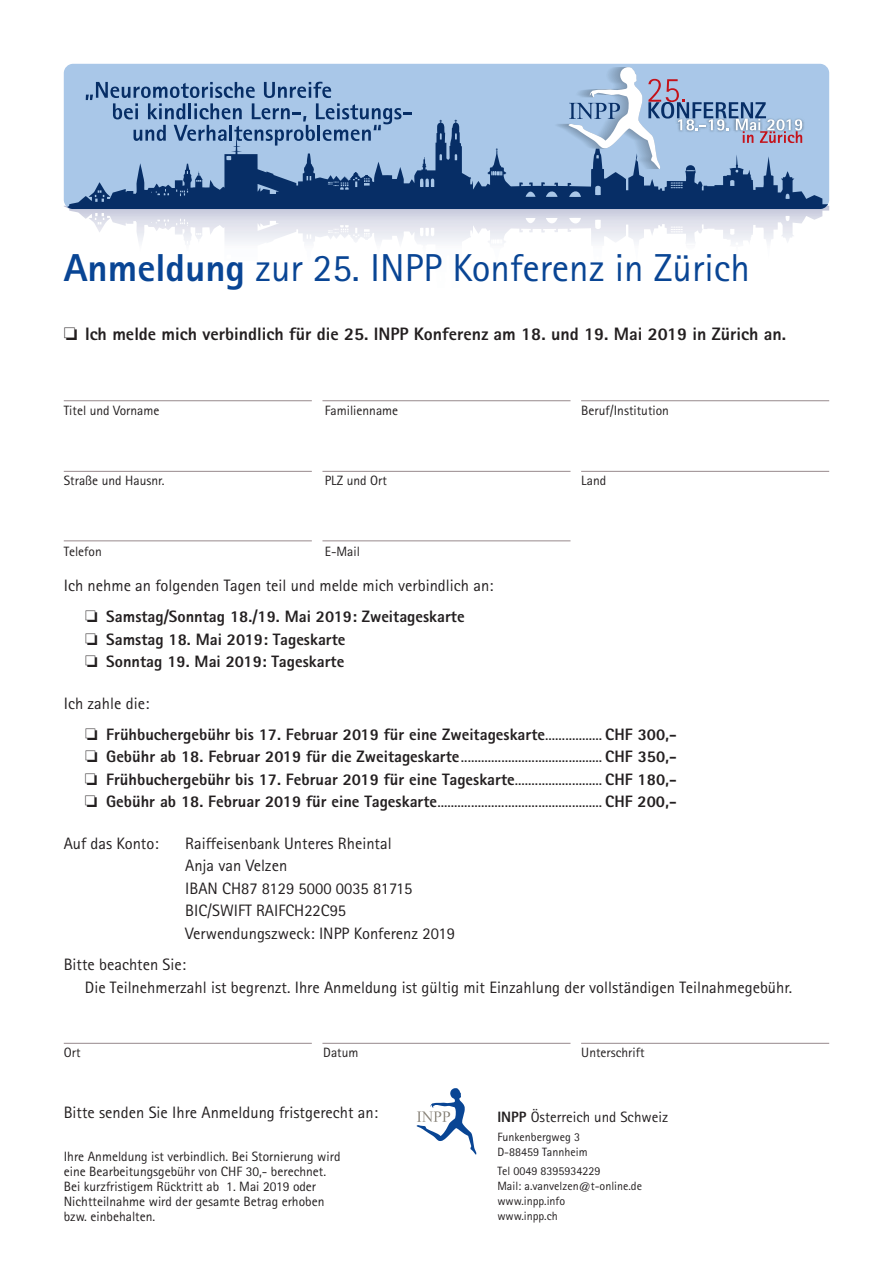
<style>
.page{position:relative;width:893px;height:1263px;background:#fff}
.page>*{position:absolute;margin:0;border:0;box-sizing:border-box;transform-origin:0 0}
.t1{font:39px "Agfa Rotis Sans Serif";color:#094594}
.t2{font:800 18px "Agfa Rotis Sans Serif";color:#231f20}
.t3{font:800 16.5px/22.5px "Agfa Rotis Sans Serif";color:#231f20}
.t4{font:16.5px/22.5px "Agfa Rotis Sans Serif";color:#231f20}
.t5{font:15px "Agfa Rotis Sans Serif";color:#231f20}
.t6{font:13.5px/15px "Agfa Rotis Sans Serif";color:#231f20}
.t7{font:12px/15px "Agfa Rotis Sans Serif";color:#231f20}
.s1{font-weight:800}
.s2{font-weight:400}
</style>
<div class="page">
<svg style="left:417px;top:1088px;width:59px;height:67px"></svg>
<svg style="left:69px;top:209px;width:271px;height:34px"></svg>
<div style="left:64px;top:64px;width:765px;height:145px;background:#a9c7e8;border-radius:9px"></div>
<svg style="left:64px;top:120px;width:765px;height:89px"></svg>
<img style="left:803px;top:120px;width:2px;height:11px">
<svg style="left:86px;top:82px;width:326px;height:64px"></svg>
<svg style="left:553px;top:67px;width:250px;height:102px"></svg>
<hr style="left:64px;top:400px;width:248px;height:1px;background:#97898c">
<hr style="left:64px;top:471px;width:248px;height:1px;background:#97898c">
<hr style="left:64px;top:540px;width:248px;height:1px;background:#97898c">
<hr style="left:64px;top:1043px;width:248px;height:1px;background:#97898c">
<hr style="left:322px;top:400px;width:248px;height:1px;background:#97898c">
<hr style="left:322px;top:471px;width:248px;height:1px;background:#97898c">
<hr style="left:322px;top:540px;width:248px;height:1px;background:#97898c">
<hr style="left:322px;top:1043px;width:248px;height:1px;background:#97898c">
<hr style="left:581px;top:400px;width:248px;height:1px;background:#97898c">
<hr style="left:581px;top:471px;width:248px;height:1px;background:#97898c">
<hr style="left:581px;top:1043px;width:248px;height:1px;background:#97898c">
<h1 class="t1" style="left:64px;top:245px;width:688px"><span class="s1">Anmeldung</span> zur 25. INPP Konferenz in Zürich</h1>
<p class="t2" style="left:64px;top:322px;width:724px">❏ Ich melde mich verbindlich für die 25. INPP Konferenz am 18. und 19. Mai 2019 in Zürich an.</p>
<p class="t6" style="left:64px;top:403px;width:97px">Titel und Vorname</p>
<p class="t6" style="left:325px;top:403px;width:75px">Familienname</p>
<p class="t6" style="left:581px;top:403px;width:89px">Beruf/Institution</p>
<p class="t6" style="left:64px;top:473px;width:102px">Straße und Hausnr.</p>
<p class="t6" style="left:325px;top:473px;width:64px">PLZ und Ort</p>
<p class="t6" style="left:581px;top:473px;width:26px">Land</p>
<p class="t6" style="left:64px;top:544px;width:39px">Telefon</p>
<p class="t6" style="left:325px;top:544px;width:37px">E-Mail</p>
<p class="t4" style="left:64px;top:570px;width:431px;line-height:31px;text-align:center">Ich nehme an folgenden Tagen teil und melde mich verbindlich an: ❏ <span class="s1">Samstag/Sonntag 18./19. Mai 2019: Zweitageskarte</span></p>
<p class="t3" style="left:85px;top:628px;width:262px">❏ Samstag 18. Mai 2019: Tageskarte ❏ Sonntag 19. Mai 2019: Tageskarte</p>
<p class="t3" style="left:85px;top:687px;width:593px;line-height:31px;text-indent:-21px"><span class="s2">Ich zahle die:<br></span>❏ Frühbuchergebühr bis 17. Februar 2019 für eine Zweitageskarte<span class="s2">.................</span> CHF 300,-</p>
<p class="t3" style="left:85px;top:745px;width:593px;text-align:justify">❏ Gebühr ab 18. Februar 2019 für die Zweitageskarte<span class="s2">..........................................</span> CHF 350,- ❏ Frühbuchergebühr bis 17. Februar 2019 für eine Tageskarte<span class="s2">..........................</span> CHF 180,- ❏ Gebühr ab 18. Februar 2019 für eine Tageskarte<span class="s2">.................................................</span> CHF 200,-</p>
<p class="t4" style="left:64px;top:832px;width:96px">Auf das Konto:</p>
<p class="t4" style="left:185px;top:832px;width:271px">Raiffeisenbank Unteres Rheintal<br>Anja van Velzen<br>IBAN CH87 8129 5000 0035 81715<br>BIC/SWIFT RAIFCH22C95<br>Verwendungszweck: INPP Konferenz 2019</p>
<p class="t4" style="left:85px;top:953px;width:709px;text-indent:-21px">Bitte beachten Sie:<br>Die Teilnehmerzahl ist begrenzt. Ihre Anmeldung ist gültig mit Einzahlung der vollständigen Teilnahmegebühr.</p>
<p class="t6" style="left:64px;top:1045px;width:18px">Ort</p>
<p class="t6" style="left:323px;top:1045px;width:37px">Datum</p>
<p class="t6" style="left:581px;top:1045px;width:65px">Unterschrift</p>
<p class="t4" style="left:64px;top:1101px;width:316px">Bitte senden Sie Ihre Anmeldung fristgerecht an:</p>
<p class="t6" style="left:64px;top:1149px;width:278px">Ihre Anmeldung ist verbindlich. Bei Stornierung wird eine Bearbeitungsgebühr von CHF 30,- berechnet.<br>Bei kurzfristigem Rücktritt ab 1. Mai 2019 oder Nichtteilnahme wird der gesamte Betrag erhoben bzw. einbehalten.</p>
<p class="t5" style="left:497px;top:1108px;width:172px"><span class="s1">INPP</span> Österreich und Schweiz</p>
<p class="t7" style="left:497px;top:1129px;width:92px">Funkenbergweg 3<br>D-88459 Tannheim</p>
<p class="t7" style="left:497px;top:1164px;width:146px">Tel 0049 8395934229<br>Mail: a.vanvelzen@t-online.de www.inpp.info<br>www.inpp.ch</p>
</div>
